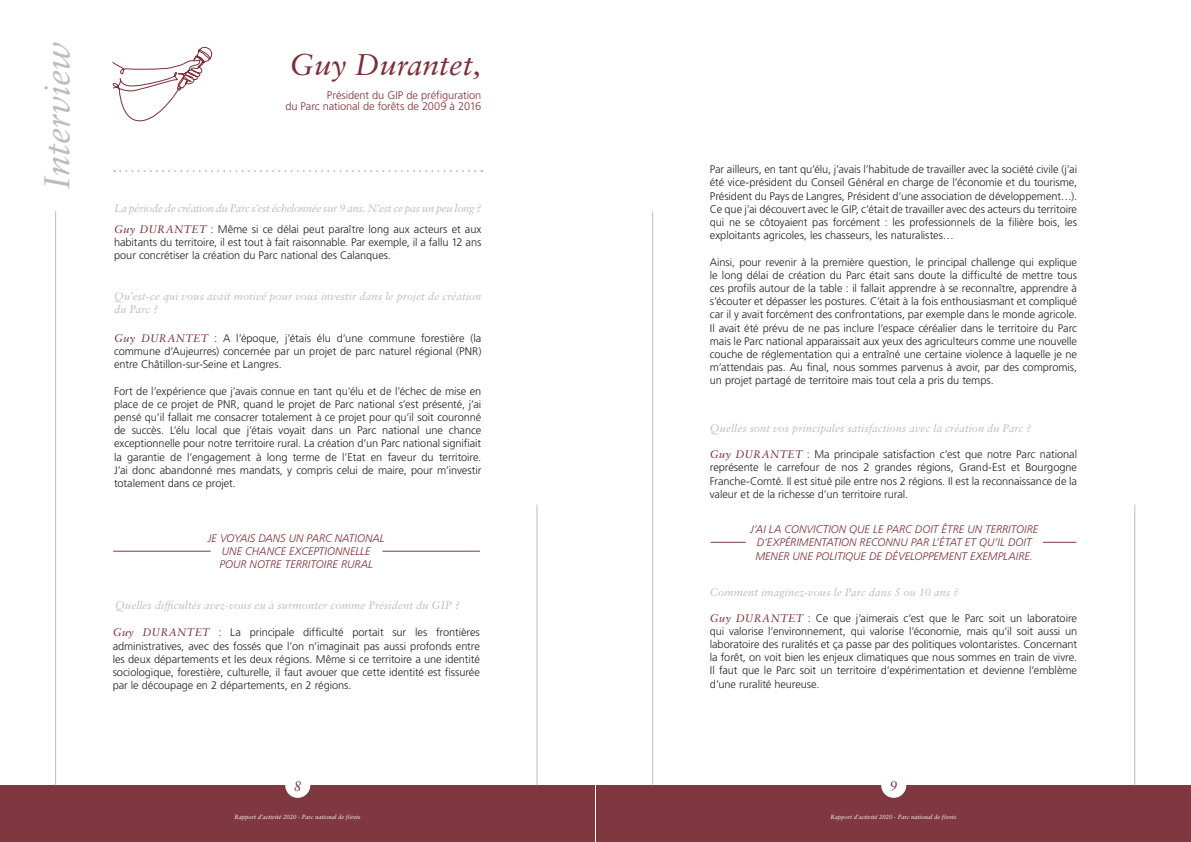
<style>
.page{position:relative;width:1191px;height:842px;background:#fff}
.page>*{position:absolute;margin:0;border:0;box-sizing:border-box;transform-origin:0 0}
.t1{font:italic 36px "Sabon LT Pro";color:#bbbdbd}
.t2{font:italic 30px "Sabon LT Pro";letter-spacing:.005em;color:#7b2f39}
.t3{font:italic 14px "Sabon LT Pro";color:#7a2f36}
.t4{font:11px/13.2px "Frutiger LT 45 Lt";letter-spacing:-.005em;color:#231f20;text-align:justify}
.t5{font:italic 11px/13.2px "Sabon LT Pro";letter-spacing:.01em;color:#bbbdbd}
.t6{font:11px/13.2px "Frutiger LT 46 Lt It";letter-spacing:.005em;color:#7b2f38;text-align:center}
.t7{font:italic 11px "Sabon LT Pro";letter-spacing:-.02em;color:#bbbdbd}
.t8{font:11px/11px "Frutiger LT 45 Lt";letter-spacing:-.005em;color:#7b2f39;text-align:right}
.t9{font:italic 6px "Sabon LT Pro";color:#fff}
.s1{font-family:"Sabon LT Pro";font-style:italic;color:#7a2f36}
</style>
<div class="page">
<div style="left:0;top:785px;width:595px;height:57px;background:#803840"></div>
<div style="left:596px;top:785px;width:595px;height:57px;background:#803840"></div>
<div style="left:285px;top:773px;width:25px;height:25px;background:#fff;border-radius:50%"></div>
<div style="left:881px;top:773px;width:25px;height:25px;background:#fff;border-radius:50%"></div>
<hr style="left:55px;top:211px;width:1px;height:574px;background:#bbbdbd">
<hr style="left:652px;top:211px;width:1px;height:574px;background:#bbbdbd">
<hr style="left:1134px;top:505px;width:1px;height:280px;background:#bbbdbd">
<hr style="left:536px;top:505px;width:1px;height:280px;background:#bbbdbd">
<hr style="left:710px;top:542px;width:36px;height:1px;background:#803840">
<hr style="left:1043px;top:542px;width:33px;height:1px;background:#803840">
<svg style="left:112px;top:47px;width:101px;height:75px"></svg>
<svg style="left:114px;top:170px;width:368px;height:2px"></svg>
<hr style="left:382px;top:551px;width:98px;height:1px;background:#803840">
<hr style="left:113px;top:551px;width:98px;height:1px;background:#803840">
<h1 class="t1" style="left:34px;top:190px;width:149px;rotate:-90deg">Interview</h1>
<h2 class="t2" style="left:290px;top:46px;width:193px">Guy Durantet,</h2>
<p class="t8" style="left:285px;top:90px;width:197px">Président du GIP de préfiguration<br>du Parc national de forêts de 2009 à 2016</p>
<p class="t7" style="left:114px;top:201px;width:369px">La période de création du Parc s’est échelonnée sur 9 ans. N’est ce pas un peu long ?</p>
<p class="t4" style="left:114px;top:222px;width:369px"><span class="s1">Guy DURANTET</span> : Même si ce délai peut paraître long aux acteurs et aux habitants du territoire, il est tout à fait raisonnable. Par exemple, il a fallu 12 ans pour concrétiser la création du Parc national des Calanques.</p>
<p class="t5" style="left:114px;top:289px;width:369px">Qu’est-ce qui vous avait motivé pour vous investir dans le projet de création du Parc ?</p>
<p class="t4" style="left:114px;top:331px;width:369px"><span class="s1">Guy DURANTET</span> : A l’époque, j’étais élu d’une commune forestière (la commune d’Aujeurres) concernée par un projet de parc naturel régional (PNR) entre Châtillon-sur-Seine et Langres.</p>
<p class="t4" style="left:114px;top:384px;width:369px">Fort de l’expérience que j’avais connue en tant qu’élu et de l’échec de mise en place de ce projet de PNR, quand le projet de Parc national s’est présenté, j’ai pensé qu’il fallait me consacrer totalement à ce projet pour qu’il soit couronné de succès. L’élu local que j’étais voyait dans un Parc national une chance exceptionnelle pour notre territoire rural. La création d’un Parc national signifiait la garantie de l’engagement à long terme de l’Etat en faveur du territoire.<br>J’ai donc abandonné mes mandats, y compris celui de maire, pour m’investir totalement dans ce projet.</p>
<p class="t6" style="left:208px;top:531px;width:178px">JE VOYAIS DANS UN PARC NATIONAL<br>UNE CHANCE EXCEPTIONNELLE<br>POUR NOTRE TERRITOIRE RURAL</p>
<p class="t5" style="left:115px;top:598px;width:346px">Quelles difficultés avez-vous eu à surmonter comme Président du GIP ?</p>
<p class="t4" style="left:113px;top:626px;width:369px"><span class="s1">Guy DURANTET</span> : La principale difficulté portait sur les frontières administratives, avec des fossés que l’on n’imaginait pas aussi profonds entre les deux départements et les deux régions. Même si ce territoire a une identité sociologique, forestière, culturelle, il faut avouer que cette identité est fissurée par le découpage en 2 départements, en 2 régions.</p>
<p class="t4" style="left:710px;top:163px;width:369px">Par ailleurs, en tant qu’élu, j’avais l’habitude de travailler avec la société civile (j’ai été vice-président du Conseil Général en charge de l’économie et du tourisme, Président du Pays de Langres, Président d’une association de développement…).<br>Ce que j’ai découvert avec le GIP, c’était de travailler avec des acteurs du territoire qui ne se côtoyaient pas forcément : les professionnels de la filière bois, les exploitants agricoles, les chasseurs, les naturalistes…</p>
<p class="t4" style="left:710px;top:255px;width:369px">Ainsi, pour revenir à la première question, le principal challenge qui explique le long délai de création du Parc était sans doute la difficulté de mettre tous ces profils autour de la table : il fallait apprendre à se reconnaître, apprendre à s’écouter et dépasser les postures. C’était à la fois enthousiasmant et compliqué car il y avait forcément des confrontations, par exemple dans le monde agricole.<br>Il avait été prévu de ne pas inclure l’espace céréalier dans le territoire du Parc mais le Parc national apparaissait aux yeux des agriculteurs comme une nouvelle couche de réglementation qui a entraîné une certaine violence à laquelle je ne m’attendais pas. Au final, nous sommes parvenus à avoir, par des compromis, un projet partagé de territoire mais tout cela a pris du temps.</p>
<p class="t5" style="left:710px;top:422px;width:323px">Quelles sont vos principales satisfactions avec la création du Parc ?</p>
<p class="t4" style="left:710px;top:448px;width:369px"><span class="s1">Guy DURANTET</span> : Ma principale satisfaction c’est que notre Parc national représente le carrefour de nos 2 grandes régions, Grand-Est et Bourgogne Franche-Comté. Il est situé pile entre nos 2 régions. Il est la reconnaissance de la valeur et de la richesse d’un territoire rural.</p>
<p class="t6" style="left:750px;top:523px;width:290px">J’AI LA CONVICTION QUE LE PARC DOIT ÊTRE UN TERRITOIRE<br>D’EXPÉRIMENTATION RECONNU PAR L’ÉTAT ET QU’IL DOIT<br>MENER UNE POLITIQUE DE DÉVELOPPEMENT EXEMPLAIRE.</p>
<p class="t5" style="left:710px;top:585px;width:250px">Comment imaginez-vous le Parc dans 5 ou 10 ans ?</p>
<p class="t4" style="left:710px;top:611px;width:369px"><span class="s1">Guy DURANTET</span> : Ce que j’aimerais c’est que le Parc soit un laboratoire qui valorise l’environnement, qui valorise l’économie, mais qu’il soit aussi un laboratoire des ruralités et ça passe par des politiques volontaristes. Concernant la forêt, on voit bien les enjeux climatiques que nous sommes en train de vivre.<br>Il faut que le Parc soit un territoire d’expérimentation et devienne l’emblème d’une ruralité heureuse.</p>
<p class="t3" style="left:294px;top:777px;width:9px">8</p>
<p class="t3" style="left:890px;top:777px;width:9px">9</p>
<p class="t9" style="left:234px;top:813px;width:128px">Rapport d’activité 2020 - Parc national de fôrets</p>
<p class="t9" style="left:830px;top:813px;width:128px">Rapport d’activité 2020 - Parc national de fôrets</p>
</div>
